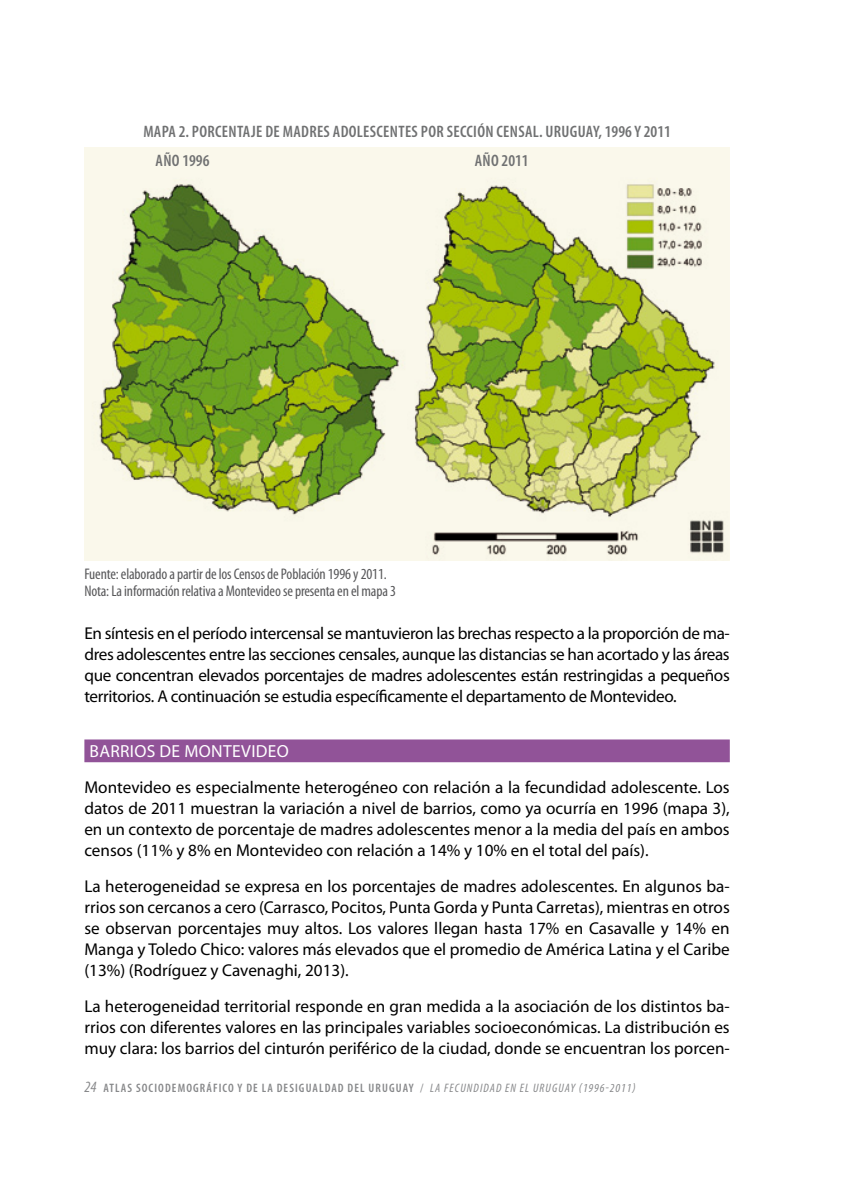
<style>
.page{position:relative;width:844px;height:1191px;background:#fff}
.page>*{position:absolute;margin:0;border:0;box-sizing:border-box;transform-origin:0 0}
.t1{font:17.5px "Myriad Pro";color:#fff}
.t2{font:17.15px/21px "Myriad Pro";color:#000;text-align:justify}
.t3{font:600 condensed 16.62px "Myriad Pro";color:#707172}
.t4{font:condensed 15.4px/17.5px "Myriad Pro";letter-spacing:-.01em;color:#58585a}
.t5{font:600 condensed 12.25px "Myriad Pro";letter-spacing:.09em;color:#87888a}
.t6{font:italic condensed 12.25px "Myriad Pro";letter-spacing:.075em;color:#87888a}
.s1{font-weight:400;font-style:italic;font-size:15.75px}
.s2{font-weight:400}
.s3{font-weight:400;font-style:italic}
</style>
<div class="page">
<div style="left:84px;top:147px;width:645px;height:414px;background:#faf8eb"></div>
<div style="left:84px;top:739px;width:645px;height:23px;background:#915398"></div>
<img style="left:99px;top:184px;width:625px;height:371px">
<p class="t3" style="left:143px;top:121px;width:65px">MAPA 2. PORCENT</p>
<p class="t3" style="left:243px;top:121px;width:67px">AJE DE MADRES</p>
<p class="t3" style="left:333px;top:121px;width:16px">ADOLESCENTES</p>
<p class="t3" style="left:421px;top:121px;width:33px">POR SECCI</p>
<p class="t3" style="left:477px;top:121px;width:28px">ÓN CENS</p>
<p class="t3" style="left:525px;top:121px;width:30px">AL. URUGU</p>
<p class="t3" style="left:585px;top:121px;width:86px">AY, 1996 Y 2011</p>
<p class="t3" style="left:155px;top:151px;width:55px">AÑO 1996</p>
<p class="t3" style="left:474px;top:151px;width:55px">AÑO 2011</p>
<p class="t4" style="left:84px;top:565px;width:313px">Fuente: elaborado a partir de los Censos de Población 1996 y 2011.<br>Nota: La información relativa a Montevideo se presenta en el mapa 3</p>
<p class="t2" style="left:84px;top:622px;width:646px">En síntesis en el período intercensal se mantuvieron las brechas respecto a la proporción de ma&shy;dres adolescentes entre las secciones censales, aunque las distancias se han acortado y las áreas que concentran elevados porcentajes de madres adolescentes están restringidas a pequeños territorios. A continuación se estudia específicamente el departamento de Montevideo.</p>
<p class="t1" style="left:89px;top:740px;width:20px">Barrios</p>
<p class="t1" style="left:160px;top:740px;width:50px">de Montevideo</p>
<p class="t2" style="left:84px;top:776px;width:646px">Montevideo es especialmente heterogéneo con relación a la fecundidad adolescente. Los datos de 2011 muestran la variación a nivel de barrios, como ya ocurría en 1996 (mapa 3), en un contexto de porcentaje de madres adolescentes menor a la media del país en ambos censos (11% y 8% en Montevideo con relación a 14% y 10% en el total del país).</p>
<p class="t2" style="left:84px;top:875px;width:646px">La heterogeneidad se expresa en los porcentajes de madres adolescentes. En algunos ba&shy;rrios son cercanos a cero (Carrasco, Pocitos, Punta Gorda y Punta Carretas), mientras en otros se observan porcentajes muy altos. Los valores llegan hasta 17% en Casavalle y 14% en Manga y Toledo Chico: valores más elevados que el promedio de América Latina y el Caribe (13%) (Rodríguez y Cavenaghi, 2013).</p>
<p class="t2" style="left:84px;top:995px;width:646px">La heterogeneidad territorial responde en gran medida a la asociación de los distintos ba&shy;rrios con diferentes valores en las principales variables socioeconómicas. La distribución es muy clara: los barrios del cinturón periférico de la ciudad, donde se encuentran los porcen-</p>
<p class="t5" style="left:84px;top:1080px;width:389px"><span class="s1">24</span> ATLAS SOCIODEMOGRÁFICO Y DE LA DESIGUALDAD DEL URUGUAY <span class="s2">/</span> <span class="s3">LA FECUNDIDAD</span></p>
<p class="t6" style="left:505px;top:1080px;width:132px">EN EL URUGUAY (1996-2011)</p>
</div>
